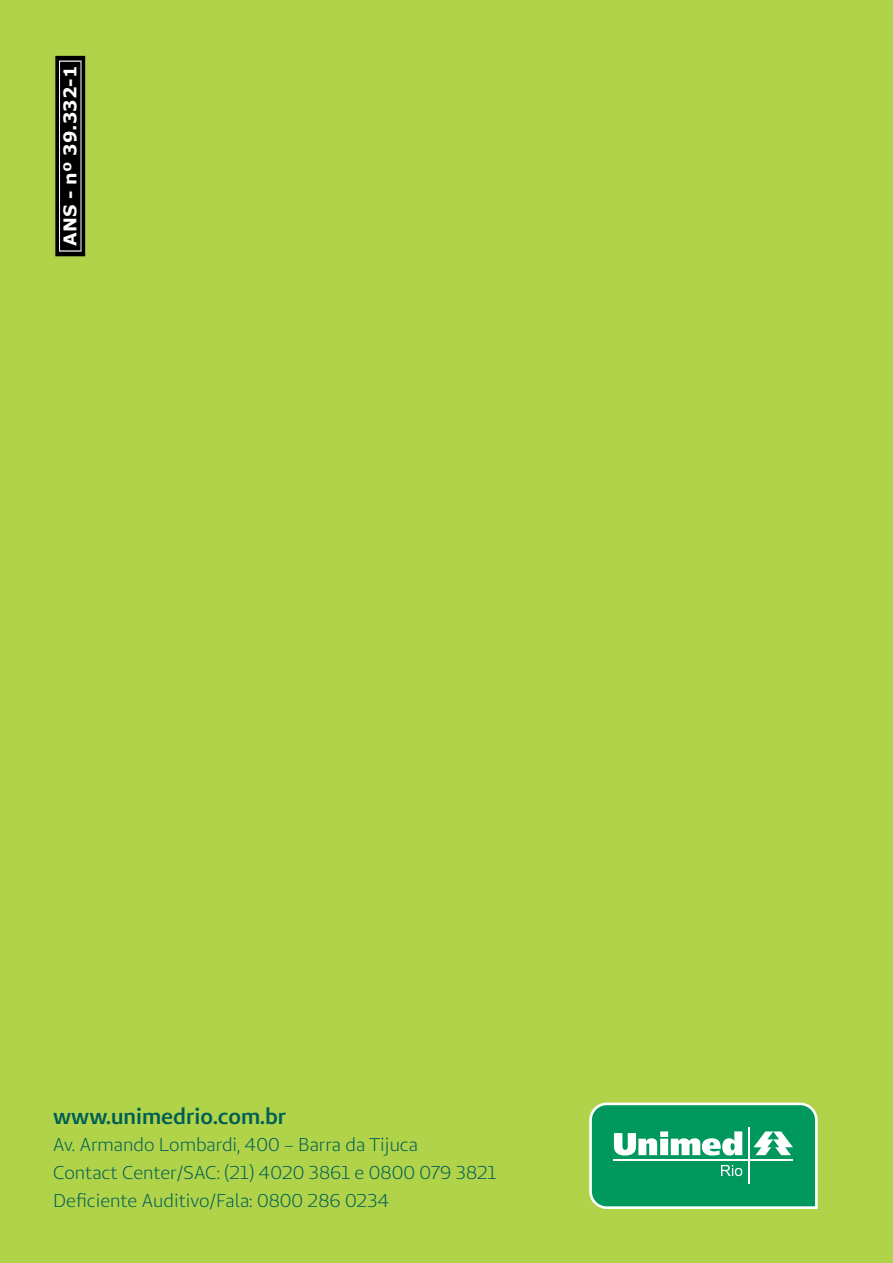
<style>
.page{position:relative;width:893px;height:1263px;background:#b1d34a}
.page>*{position:absolute;margin:0;border:0;box-sizing:border-box;transform-origin:0 0}
.t1{font:600 22.2px "Unimed Sans";color:#005f55}
.t2{font:18.45px "Unimed Sans";color:#005f55}
.t3{font:700 17.55px "Verdana";color:#fff}
</style>
<div class="page">
<svg style="left:55px;top:56px;width:30px;height:200px"></svg>
<svg style="left:589px;top:1102px;width:229px;height:107px"></svg>
<p class="t3" style="left:58px;top:246px;width:181px;rotate:-90deg">ANS - nº 39.332-1</p>
<p class="t1" style="left:53px;top:1101px;width:235px">www.unimedrio.com.br</p>
<p class="t2" style="left:53px;top:1133px;width:366px">Av. Armando Lombardi, 400 – Barra da Tijuca</p>
<p class="t2" style="left:53px;top:1189px;width:338px">Deficiente Auditivo/Fala: 0800 286 0234</p>
<p class="t2" style="left:53px;top:1161px;width:445px">Contact Center/SAC: (21) 4020 3861 e 0800 079 3821</p>
</div>
